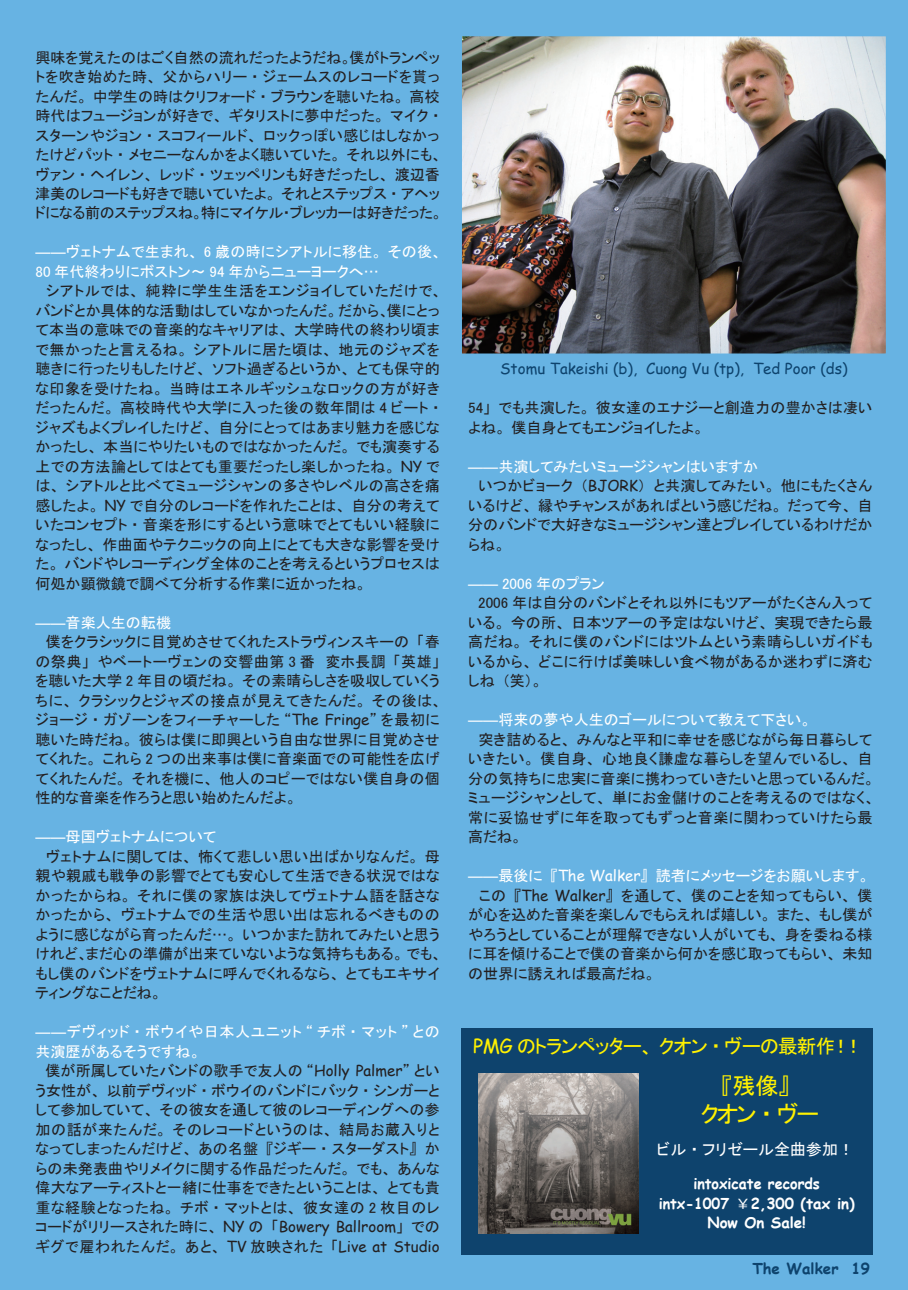
<style>
.page{position:relative;width:908px;height:1290px;background:#fff}
.page>*{position:absolute;margin:0;border:0;box-sizing:border-box;transform-origin:0 0}
.t1{font:23px/28.2px "MSP Gothic";letter-spacing:-.075em;color:#fff101;text-align:center}
.t2{font:19.5px "MSP Gothic";letter-spacing:-.04em;color:#fff101}
.t3{font:16px "MSP Gothic";color:#fff}
.t4{font:15px/19.5px "MSP Gothic";letter-spacing:.01em;color:#231f20}
.t5{font:15px/19.5px "MSP Gothic";color:#fff}
.t6{font:700 15px/19.5px "Comic Sans MS";color:#fff;text-align:center;scale:.95 1}
.t7{font:15px/19.5px "MSP Gothic";letter-spacing:.04em;color:#fff}
.t8{font:15px "Comic Sans MS";color:#0e436d}
.t9{font:15px "MSP Gothic";letter-spacing:.03em;color:#231f20}
.t10{font:700 15px "Comic Sans MS";color:#0e436d}
.s1{font-family:"Comic Sans MS"}
.s2{font-family:"MSP Gothic";font-weight:400}
</style>
<div class="page">
<div style="left:0;top:0;width:907px;height:1290px;background:#67b3e3"></div>
<div style="left:461px;top:1028px;width:411px;height:226px;background:#0e436d"></div>
<img style="left:478px;top:1074px;width:160px;height:159px">
<img style="left:463px;top:38px;width:421px;height:314px">
<div style="left:460px;top:35px;width:427px;height:320px;border:2px solid #67b3e3"></div>
<p class="t4" style="left:35px;top:47px;width:409px">興味を覚えたのはごく自然の流れだったようだね。僕がトランペットを吹き始めた時、父からハリー・ジェームスのレコードを貰ったんだ。中学生の時はクリフォード・ブラウンを聴いたね。高校時代はフュージョンが好きで、ギタリストに夢中だった。マイク・スターンやジョン・スコフィールド、ロックっぽい感じはしなかったけどパット・メセニーなんかをよく聴いていた。それ以外にも、ヴァン・ヘイレン、レッド・ツェッペリンも好きだったし、渡辺香津美のレコードも好きで聴いていたよ。それとステップス・アヘッドになる前のステップスね。特にマイケル・ブレッカーは好きだった。</p>
<p class="t5" style="left:35px;top:242px;width:408px">――ヴェトナムで生まれ、 6 歳の時にシアトルに移住。その後、<br>80 年代終わりにボストン～ 94 年からニューヨークへ…</p>
<p class="t4" style="left:35px;top:281px;width:408px;text-indent:11px">シアトルでは、純粋に学生生活をエンジョイしていただけで、バンドとか具体的な活動はしていなかったんだ。だから、僕にとって本当の意味での音楽的なキャリアは、大学時代の終わり頃まで無かったと言えるね。シアトルに居た頃は、地元のジャズを聴きに行ったりもしたけど、ソフト過ぎるというか、とても保守的な印象を受けたね。当時はエネルギッシュなロックの方が好きだったんだ。高校時代や大学に入った後の数年間は 4 ビート・ジャズもよくプレイしたけど、自分にとってはあまり魅力を感じなかったし、本当にやりたいものではなかったんだ。でも演奏する上での方法論としてはとても重要だったし楽しかったね。 <span class="s1">NY</span> では、シアトルと比べてミュージシャンの多さやレベルの高さを痛感したよ。 <span class="s1">NY</span> で自分のレコードを作れたことは、自分の考えていたコンセプト・音楽を形にするという意味でとてもいい経験になったし、作曲面やテクニックの向上にとても大きな影響を受けた。バンドやレコーディング全体のことを考えるというプロセスは何処か顕微鏡で調べて分析する作業に近かったね。</p>
<p class="t5" style="left:35px;top:613px;width:137px">――音楽人生の転機</p>
<p class="t4" style="left:35px;top:632px;width:408px;text-indent:10px">僕をクラシックに目覚めさせてくれたストラヴィンスキーの「春の祭典」やベートーヴェンの交響曲第 3 番　変ホ長調「英雄」を聴いた大学 2 年目の頃だね。その素晴らしさを吸収していくうちに、クラシックとジャズの接点が見えてきたんだ。その後は、ジョージ・ガゾーンをフィーチャーした “<span class="s1">The Fringe</span>” を最初に聴いた時だね。彼らは僕に即興という自由な世界に目覚めさせてくれた。これら 2 つの出来事は僕に音楽面での可能性を広げてくれたんだ。それを機に、他人のコピーではない僕自身の個性的な音楽を作ろうと思い始めたんだよ。</p>
<p class="t5" style="left:35px;top:827px;width:182px">――母国ヴェトナムについて</p>
<p class="t4" style="left:35px;top:846px;width:408px;text-indent:10px">ヴェトナムに関しては、怖くて悲しい思い出ばかりなんだ。母親や親戚も戦争の影響でとても安心して生活できる状況ではなかったからね。それに僕の家族は決してヴェトナム語を話さなかったから、ヴェトナムでの生活や思い出は忘れるべきもののように感じながら育ったんだ…。いつかまた訪れてみたいと思うけれど、まだ心の準備が出来ていないような気持ちもある。でも、もし僕のバンドをヴェトナムに呼んでくれるなら、とてもエキサイティングなことだね。</p>
<p class="t7" style="left:35px;top:1022px;width:405px">――デヴィッド・ボウイや日本人ユニット “ チボ・マット ” との共演歴があるそうですね。</p>
<p class="t4" style="left:35px;top:1061px;width:405px;text-align:justify;text-indent:10px">僕が所属していたバンドの歌手で友人の “<span class="s1">Holly Palmer</span>” という女性が、以前デヴィッド・ボウイのバンドにバック・シンガーとして参加していて、その彼女を通して彼のレコーディングへの参加の話が来たんだ。そのレコードというのは、結局お蔵入りとなってしまったんだけど、あの名盤『ジギー・スターダスト』からの未発表曲やリメイクに関する作品だったんだ。でも、あんな偉大なアーティストと一緒に仕事をできたということは、とても貴重な経験となったね。チボ・マットとは、彼女達の 2 枚目のレコードがリリースされた時に、 <span class="s1">NY</span> の「<span class="s1">Bowery Ballroom</span>」でのギグで雇われたんだ。あと、 <span class="s1">TV</span> 放映された「<span class="s1">Live at Studio</span></p>
<p class="t8" style="left:500px;top:357px;width:349px">Stomu Takeishi (b), Cuong Vu (tp), Ted Poor (ds)</p>
<p class="t4" style="left:468px;top:398px;width:405px">54」でも共演した。彼女達のエナジーと創造力の豊かさは凄いよね。僕自身とてもエンジョイしたよ。</p>
<p class="t5" style="left:468px;top:457px;width:291px">――共演してみたいミュージシャンはいますか</p>
<p class="t4" style="left:478px;top:476px;width:395px">いつかビョーク（<span class="s1">BJORK</span>）と共演してみたい。他にもたくさん</p>
<p class="t4" style="left:468px;top:496px;width:405px">いるけど、縁やチャンスがあればという感じだね。だって今、自</p>
<p class="t4" style="left:468px;top:515px;width:405px">分のバンドで大好きなミュージシャン達とプレイしているわけだか</p>
<p class="t4" style="left:468px;top:535px;width:39px">らね。</p>
<p class="t5" style="left:468px;top:574px;width:138px">―― 2006 年のプラン</p>
<p class="t4" style="left:468px;top:593px;width:405px;text-align:justify;text-indent:10px">2006 年は自分のバンドとそれ以外にもツアーがたくさん入っている。今の所、日本ツアーの予定はないけど、実現できたら最高だね。それに僕のバンドにはツトムという素晴らしいガイドもいるから、どこに行けば美味しい食べ物があるか迷わずに済むしね（笑）。</p>
<p class="t5" style="left:468px;top:710px;width:344px">――将来の夢や人生のゴールについて教えて下さい。</p>
<p class="t4" style="left:468px;top:729px;width:408px;text-indent:10px">突き詰めると、みんなと平和に幸せを感じながら毎日暮らしていきたい。僕自身、心地良く謙虚な暮らしを望んでいるし、自分の気持ちに忠実に音楽に携わっていきたいと思っているんだ。ミュージシャンとして、単にお金儲けのことを考えるのではなく、常に妥協せずに年を取ってもずっと音楽に関わっていけたら最高だね。</p>
<p class="t5" style="left:468px;top:866px;width:403px">――最後に『<span class="s1">The Walker</span>』読者にメッセージをお願いします。</p>
<p class="t9" style="left:478px;top:888px;width:395px">この『<span class="s1">The Walker</span>』を通して、僕のことを知ってもらい、僕</p>
<p class="t4" style="left:468px;top:905px;width:405px">が心を込めた音楽を楽しんでもらえれば嬉しい。また、もし僕が</p>
<p class="t4" style="left:468px;top:924px;width:405px">やろうとしていることが理解できない人がいても、身を委ねる様</p>
<p class="t4" style="left:468px;top:944px;width:405px">に耳を傾けることで僕の音楽から何かを感じ取ってもらい、未知</p>
<p class="t4" style="left:468px;top:963px;width:189px">の世界に誘えれば最高だね。</p>
<p class="t2" style="left:473px;top:1036px;width:391px"><span class="s1">PMG</span> のトランペッター、クオン・ヴーの最新作！！</p>
<h1 class="t1" style="left:700px;top:1071px;width:120px">『残像』<br>クオン・ヴー</h1>
<p class="t3" style="left:656px;top:1141px;width:199px">ビル・フリゼール全曲参加！</p>
<p class="t6" style="left:658px;top:1173px;width:208px">intoxicate records intx-1007 <span class="s2">￥</span>2,300 (tax in)<br>Now On Sale!</p>
<p class="t10" style="left:752px;top:1257px;width:119px">The Walker 19</p>
</div>
